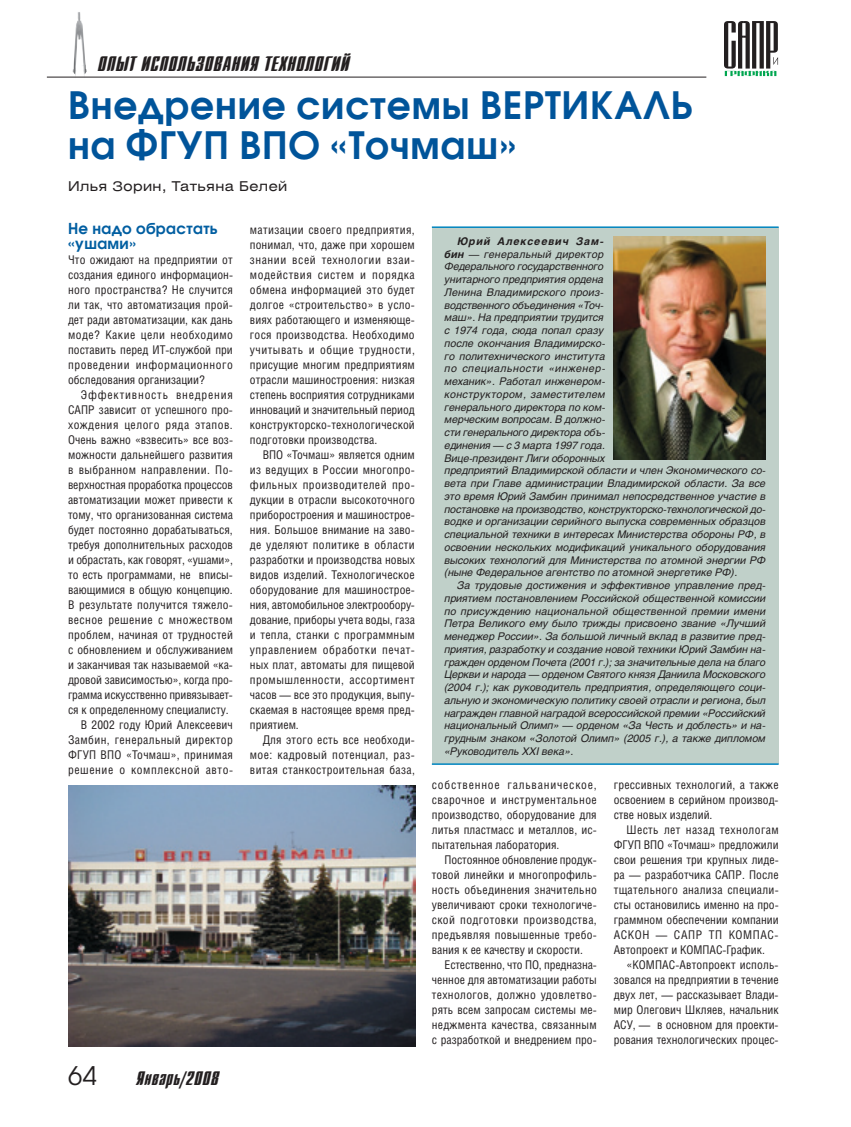
<style>
.page{position:relative;width:851px;height:1127px;background:#fff}
.page>*{position:absolute;margin:0;border:0;box-sizing:border-box;transform-origin:0 0}
.t1{font:700 37.5px/40.5px "Avant Garde C";letter-spacing:.025em;color:#00549a}
.t2{font:25.5px "Avant Garde C";color:#231f20}
.t3{font:21px "Dagger C";letter-spacing:.025em;color:#231f20}
.t4{font:19.5px "Dagger C";letter-spacing:.025em;color:#231f20}
.t5{font:700 15px/15px "Avant Garde C";letter-spacing:.025em;color:#005ea1}
.t6{font:13.5px "Helios Ext";letter-spacing:.035em;color:#231f20}
.t7{font:12px/15px "Helios Cond";color:#231f20;text-align:justify}
.t8{font:12px "Helios Cond";letter-spacing:.02em;color:#231f20}
.t9{font:12px "Helios Cond";letter-spacing:.03em;color:#231f20}
.t10{font:12px "Helios Cond";letter-spacing:.04em;color:#231f20}
.t11{font:12px "Helios Cond";letter-spacing:.035em;color:#231f20}
.t12{font:12px "Helios Cond";letter-spacing:.045em;color:#231f20}
.t13{font:12px "Helios Cond";letter-spacing:.065em;color:#231f20}
.t14{font:italic 10.5px/12.8px "Helios";color:#231f20}
.s1{font-weight:700}
</style>
<div class="page">
<img style="left:73px;top:12px;width:14px;height:65px">
<svg style="left:724px;top:21px;width:54px;height:55px"></svg>
<hr style="left:47px;top:77px;width:659px;height:1px;background:#231f20">
<div style="left:432px;top:227px;width:346px;height:537px;background:#c0d0c9"></div>
<img style="left:613px;top:237px;width:152px;height:223px">
<hr style="left:432px;top:226px;width:346px;height:2px;background:#0085bf">
<hr style="left:432px;top:763px;width:346px;height:2px;background:#0085bf">
<img style="left:68px;top:786px;width:347px;height:260px">
<h3 class="t3" style="left:98px;top:53px;width:253px">опыт использования технологий</h3>
<h1 class="t1" style="left:68px;top:84px;width:626px">Внедрение системы ВЕРТИКАЛЬ на ФГУП ВПО «Точмаш»</h1>
<p class="t6" style="left:68px;top:178px;width:221px">Илья Зорин, Татьяна Белей</p>
<p class="t5" style="left:68px;top:221px;width:151px">Не надо обрастать «ушами»</p>
<p class="t7" style="left:68px;top:252px;width:166px">Что ожидают на предприятии от создания единого информацион&shy;ного пространства? Не случится ли так, что автоматизация прой&shy;дет ради автоматизации, как дань моде? Какие цели необходимо поставить перед ИТ-службой при проведении информационного обследования организации?</p>
<p class="t13" style="left:81px;top:388px;width:154px">Эффективность внедрения</p>
<p class="t7" style="left:68px;top:402px;width:166px">САПР зависит от успешного про-</p>
<p class="t10" style="left:68px;top:418px;width:166px">хождения целого ряда этапов.</p>
<p class="t7" style="left:68px;top:432px;width:166px">Очень важно «взвесить» все воз-</p>
<p class="t7" style="left:68px;top:447px;width:166px">можности дальнейшего развития</p>
<p class="t9" style="left:68px;top:463px;width:166px">в выбранном направлении. По-</p>
<p class="t7" style="left:68px;top:477px;width:166px">верхностная проработка процессов</p>
<p class="t7" style="left:68px;top:492px;width:166px">автоматизации может привести к</p>
<p class="t7" style="left:68px;top:507px;width:166px">тому, что организованная система</p>
<p class="t7" style="left:68px;top:522px;width:166px">будет постоянно дорабатываться,</p>
<p class="t7" style="left:68px;top:537px;width:166px">требуя дополнительных расходов</p>
<p class="t7" style="left:68px;top:552px;width:166px">и обрастать, как говорят, «ушами»,</p>
<p class="t7" style="left:68px;top:567px;width:166px">то есть программами, не вписы-</p>
<p class="t7" style="left:68px;top:582px;width:166px">вающимися в общую концепцию.</p>
<p class="t8" style="left:68px;top:598px;width:166px">В результате получится тяжело-</p>
<p class="t11" style="left:68px;top:613px;width:166px">весное решение с множеством</p>
<p class="t8" style="left:68px;top:628px;width:166px">проблем, начиная от трудностей</p>
<p class="t7" style="left:68px;top:642px;width:166px">с обновлением и обслуживанием</p>
<p class="t7" style="left:68px;top:657px;width:166px">и заканчивая так называемой «ка-</p>
<p class="t7" style="left:68px;top:672px;width:166px">дровой зависимостью», когда про-</p>
<p class="t7" style="left:68px;top:687px;width:166px">грамма искусственно привязывает-</p>
<p class="t7" style="left:68px;top:702px;width:162px">ся к определенному специалисту.</p>
<p class="t7" style="left:81px;top:717px;width:153px">В 2002 году Юрий Алексеевич</p>
<p class="t9" style="left:68px;top:733px;width:166px">Замбин, генеральный директор</p>
<p class="t8" style="left:68px;top:748px;width:166px">ФГУП ВПО «Точмаш», принимая</p>
<p class="t12" style="left:68px;top:763px;width:166px">решение о комплексной авто-</p>
<h2 class="t2" style="left:68px;top:1060px;width:30px">64</h2>
<h3 class="t4" style="left:136px;top:1068px;width:84px">Январь/2008</h3>
<p class="t7" style="left:250px;top:222px;width:166px">матизации своего предприятия, понимал, что, даже при хорошем знании всей технологии взаи&shy;модействия систем и порядка обмена информацией это будет долгое «строительство» в усло&shy;виях работающего и изменяюще&shy;гося производства. Необходимо учитывать и общие трудности, присущие многим предприятиям отрасли машиностроения: низкая степень восприятия сотрудниками инноваций и значительный период конструкторско-технологической подготовки производства.</p>
<p class="t7" style="left:250px;top:447px;width:166px;text-indent:13px">ВПО «Точмаш» является одним из ведущих в России многопро&shy;фильных производителей про&shy;дукции в отрасли высокоточного приборостроения и машинострое&shy;ния. Большое внимание на заво&shy;де уделяют политике в области разработки и производства новых видов изделий. Технологическое оборудование для машинострое&shy;ния, автомобильное электрообору&shy;дование, приборы учета воды, газа и тепла, станки с программным управлением обработки печат&shy;ных плат, автоматы для пищевой промышленности, ассортимент часов — все это продукция, выпу&shy;скаемая в настоящее время пред&shy;приятием.</p>
<p class="t7" style="left:250px;top:732px;width:166px;text-indent:13px">Для этого есть все необходи&shy;мое: кадровый потенциал, раз&shy;витая станкостроительная база,</p>
<p class="t14" style="left:444px;top:235px;width:323px;text-indent:13px"><span class="s1">Юрий Алексеевич Зам-<br>бин</span> — генеральный директор<br>Федерального государственного<br>унитарного предприятия ордена<br>Ленина владимирского произ-<br>водственного объединения «Точ-<br>маш». На предприятии трудится<br>с 1974 года, сюда попал сразу<br>после окончания Владимирско-<br>го политехнического института<br>по специальности «инженер-<br>механик». Работал инженером-<br>конструктором, заместителем<br>генерального директора по ком-<br>мерческим вопросам. В должно-<br>сти генерального директора объ-<br>единения — с 3 марта 1997 года.<br>Вице-президент Лиги оборонных<br>предприятий Владимирской области и член Экономического со&shy;вета при Главе администрации Владимирской области. За все это время Юрий Замбин принимал непосредственное участие в постановке на производство, конструкторско-технологической до&shy;водке и организации серийного выпуска современных образцов специальной техники в интересах Министерства обороны РФ, в освоении нескольких модификаций уникального оборудования высоких технологий для Министерства по атомной энергии РФ (ныне Федеральное агентство по атомной энергетике РФ).</p>
<p class="t14" style="left:444px;top:579px;width:323px;text-align:justify;text-indent:13px">За трудовые достижения и эффективное управление пред&shy;приятием постановлением Российской общественной комиссии по присуждению национальной общественной премии имени Петра Великого ему было трижды присвоено звание «Лучший менеджер России». За большой личный вклад в развитие пред&shy;приятия, разработку и создание новой техники Юрий Замбин на&shy;гражден орденом Почета (2001 г.); за значительные дела на благо Церкви и народа — орденом Святого князя Даниила Московского (2004 г.); как руководитель предприятия, определяющего соци&shy;альную и экономическую политику своей отрасли и региона, был награжден главной наградой всероссийской премии «Российский национальный Олимп» — орденом «За Честь и доблесть» и на&shy;грудным знаком «Золотой Олимп» (2005 г.), а также дипломом «Руководитель XXI века».</p>
<p class="t7" style="left:432px;top:777px;width:166px">собственное гальваническое, сварочное и инструментальное производство, оборудование для литья пластмасс и металлов, ис&shy;пытательная лаборатория.</p>
<p class="t7" style="left:432px;top:852px;width:166px;text-indent:13px">Постоянное обновление продук&shy;товой линейки и многопрофиль&shy;ность объединения значительно увеличивают сроки технологиче&shy;ской подготовки производства, предъявляя повышенные требо&shy;вания к ее качеству и скорости.</p>
<p class="t7" style="left:432px;top:957px;width:166px;text-indent:13px">Естественно, что ПО, предназна&shy;ченное для автоматизации работы технологов, должно удовлетво&shy;рять всем запросам системы ме&shy;неджмента качества, связанным с разработкой и внедрением про-</p>
<p class="t7" style="left:613px;top:777px;width:166px">грессивных технологий, а также освоением в серийном производ&shy;стве новых изделий.</p>
<p class="t7" style="left:613px;top:822px;width:166px;text-indent:13px">Шесть лет назад технологам ФГУП ВПО «Точмаш» предложили свои решения три крупных лиде&shy;ра — разработчика САПР. После тщательного анализа специали&shy;сты остановились именно на про&shy;граммном обеспечении компании АСКОН — САПР ТП КОМПАС-Автопроект и КОМПАС-График.</p>
<p class="t7" style="left:613px;top:957px;width:166px;text-indent:13px">«КОМПАС-Автопроект исполь&shy;зовался на предприятии в течение двух лет, — рассказывает Влади&shy;мир Олегович Шкляев, начальник АСУ, — в основном для проекти&shy;рования технологических процес-</p>
</div>
